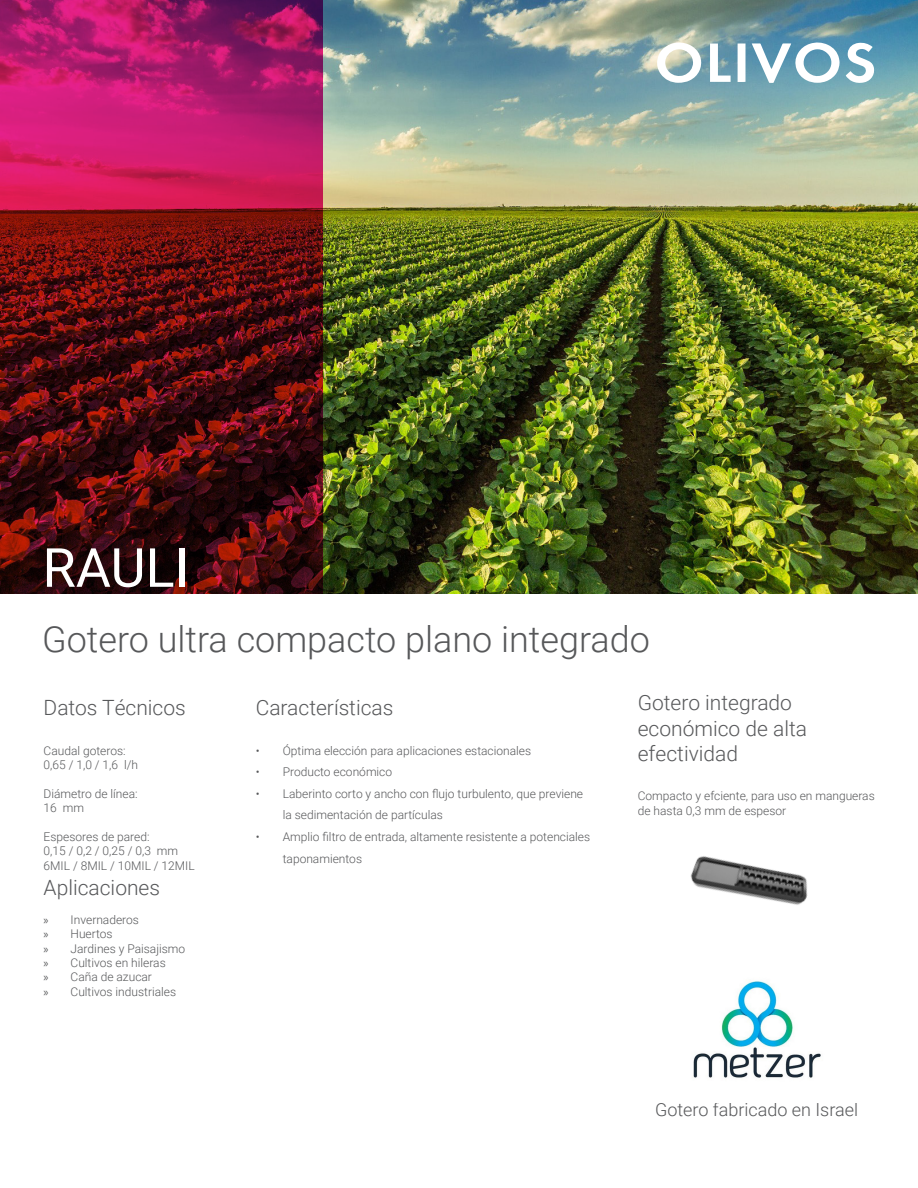
<style>
.page{position:relative;width:918px;height:1188px;background:#fff}
.page>*{position:absolute;margin:0;border:0;box-sizing:border-box;transform-origin:0 0}
.t1{font:54px "Roboto";color:#fff}
.t2{font:300 36px "Roboto";color:#57585a}
.t3{font:300 21px/25.2px "Roboto";color:#57585a}
.t4{font:300 18px "Roboto";color:#57585a}
.t5{font:300 12px/21.6px "Roboto";color:#57585a}
.s1{font-family:"Myriad Pro";font-weight:400}
</style>
<div class="page">
<img style="left:322px;top:0;width:596px;height:594px">
<svg style="left:0;top:0;width:322px;height:594px;background:#74112d"></svg>
<svg style="left:657px;top:42px;width:44px;height:41px"></svg>
<svg style="left:846px;top:42px;width:28px;height:41px"></svg>
<svg style="left:752px;top:42px;width:88px;height:41px"></svg>
<svg style="left:710px;top:44px;width:21px;height:38px"></svg>
<svg style="left:738px;top:44px;width:8px;height:38px"></svg>
<img style="left:690px;top:856px;width:118px;height:49px">
<img style="left:693px;top:981px;width:128px;height:97px">
<p class="t1" style="left:43px;top:530px;width:148px">RAULI</p>
<p class="t2" style="left:42px;top:614px;width:609px">Gotero ultra compacto plano integrado</p>
<p class="t3" style="left:44px;top:694px;width:144px">Datos Técnicos</p>
<p class="t5" style="left:44px;top:739px;width:84px">Caudal goteros:</p>
<p class="t5" style="left:44px;top:753px;width:96px">0,65 / 1,0 / 1,6 l/h</p>
<p class="t5" style="left:44px;top:782px;width:96px">Diámetro de línea:</p>
<p class="t5" style="left:44px;top:797px;width:42px">16 mm</p>
<p class="t5" style="left:44px;top:825px;width:108px">Espesores de pared:</p>
<p class="t5" style="left:44px;top:840px;width:136px">0,15 / 0,2 / 0,25 / 0,3 mm</p>
<p class="t5" style="left:44px;top:854px;width:153px">6MIL / 8MIL / 10MIL / 12MIL</p>
<p class="t3" style="left:44px;top:874px;width:118px">Aplicaciones</p>
<p class="t5" style="left:44px;top:908px;width:97px"><span class="s1">»</span> Invernaderos</p>
<p class="t5" style="left:44px;top:923px;width:71px"><span class="s1">»</span> Huertos</p>
<p class="t5" style="left:44px;top:937px;width:143px"><span class="s1">»</span> Jardines y Paisajismo</p>
<p class="t5" style="left:44px;top:951px;width:124px"><span class="s1">»</span> Cultivos en hileras</p>
<p class="t5" style="left:44px;top:966px;width:110px"><span class="s1">»</span> Caña de azucar</p>
<p class="t5" style="left:44px;top:980px;width:134px"><span class="s1">»</span> Cultivos industriales</p>
<p class="t3" style="left:256px;top:694px;width:139px">Características</p>
<p class="t5" style="left:256px;top:739px;width:277px">• Óptima elección para aplicaciones estacionales</p>
<p class="t5" style="left:256px;top:761px;width:138px">• Producto económico</p>
<p class="t5" style="left:283px;top:782px;width:302px;text-indent:-27px">• Laberinto corto y ancho con flujo turbulento, que previene la sedimentación de partículas</p>
<p class="t5" style="left:283px;top:825px;width:309px;text-indent:-27px">• Amplio filtro de entrada, altamente resistente a potenciales taponamientos</p>
<p class="t3" style="left:638px;top:690px;width:156px">Gotero integrado</p>
<p class="t3" style="left:638px;top:715px;width:171px">económico de alta efectividad</p>
<p class="t5" style="left:638px;top:789px;width:239px;line-height:14.4px">Compacto y efciente, para uso en mangueras de hasta 0,3 mm de espesor</p>
<p class="t4" style="left:655px;top:1097px;width:205px">Gotero fabricado en Israel</p>
</div>
